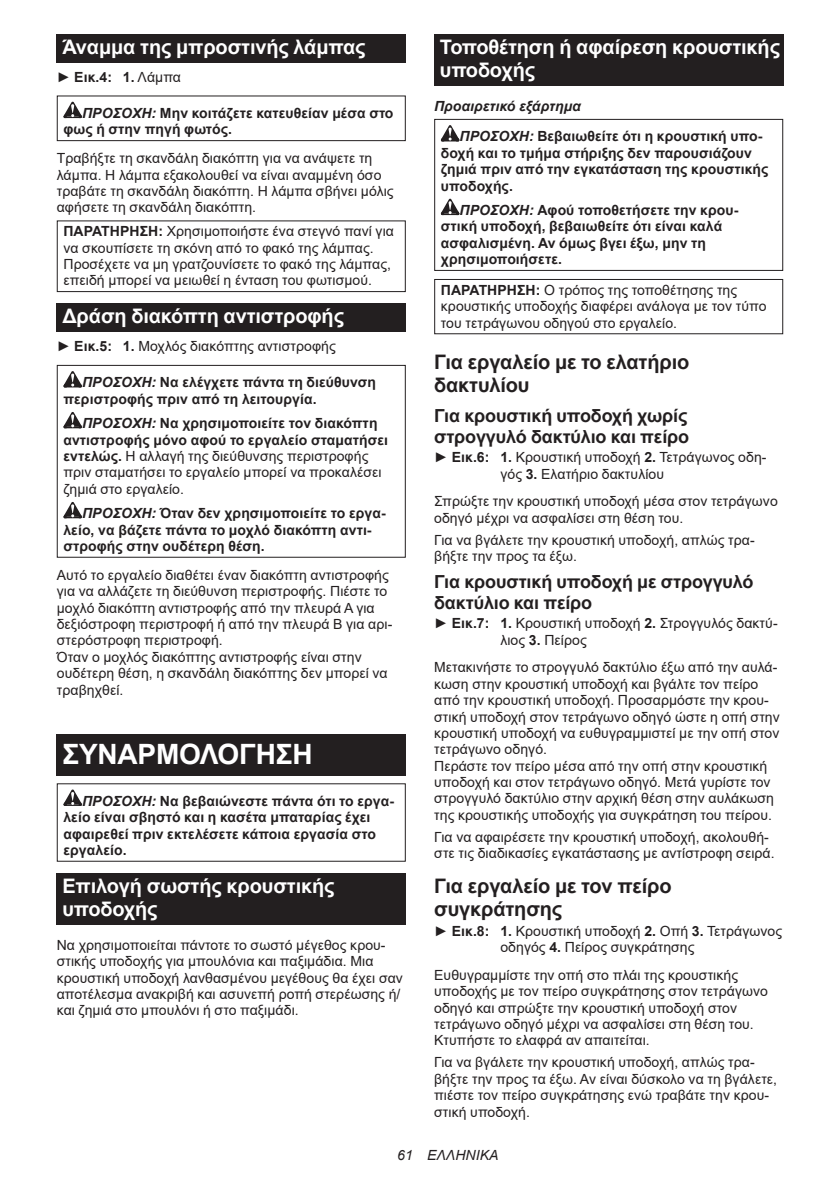
<style>
.page{position:relative;width:840px;height:1191px;background:#fff}
.page>*{position:absolute;margin:0;border:0;box-sizing:border-box;transform-origin:0 0}
.t1{font:700 28px "Arial";letter-spacing:-.01em;color:#fff}
.t2{font:700 20px/23.4px "Arial";letter-spacing:-.01em;color:#fff}
.t3{font:700 20px/23.4px "Arial";letter-spacing:-.01em;color:#231f20}
.t4{font:700 18px/21px "Arial";letter-spacing:-.01em;color:#231f20}
.t5{font:14px/16.4px "Arial";letter-spacing:.005em;color:#231f20}
.t6{font:700 14px/16.4px "Arial";letter-spacing:.005em;color:#231f20}
.t7{font:italic 14px "Arial";letter-spacing:.005em;color:#231f20}
.s1{font-weight:400}
.s2{font-style:italic}
.s3{font-weight:700}
.s4{font-weight:700;font-style:italic}
</style>
<div class="page">
<div style="left:57px;top:34px;width:348px;height:29px;background:#231f20"></div>
<svg style="left:63px;top:102px;width:19px;height:16px"></svg>
<div style="left:57px;top:95px;width:348px;height:46px;border:1px solid #231f20"></div>
<div style="left:57px;top:220px;width:348px;height:72px;border:1px solid #231f20"></div>
<div style="left:57px;top:303px;width:348px;height:29px;background:#231f20"></div>
<svg style="left:63px;top:371px;width:19px;height:16px"></svg>
<svg style="left:63px;top:412px;width:19px;height:16px"></svg>
<svg style="left:63px;top:502px;width:19px;height:16px"></svg>
<div style="left:57px;top:365px;width:348px;height:193px;border:1px solid #231f20"></div>
<div style="left:57px;top:734px;width:348px;height:41px;background:#231f20"></div>
<svg style="left:63px;top:789px;width:19px;height:17px"></svg>
<div style="left:57px;top:873px;width:348px;height:52px;background:#231f20"></div>
<div style="left:434px;top:34px;width:348px;height:52px;background:#231f20"></div>
<svg style="left:440px;top:125px;width:19px;height:16px"></svg>
<svg style="left:440px;top:199px;width:19px;height:16px"></svg>
<div style="left:434px;top:119px;width:348px;height:152px;border:1px solid #231f20"></div>
<div style="left:434px;top:279px;width:348px;height:55px;border:1px solid #231f20"></div>
<h2 class="t2" style="left:62px;top:36px;width:304px">Άναμμα της μπροστινής λάμπας</h2>
<p class="t6" style="left:57px;top:69px;width:126px"><span class="s1">►</span> Εικ.4: 1. <span class="s1">Λάμπα</span></p>
<p class="t6" style="left:63px;top:105px;width:331px;text-indent:19px"><span class="s2">ΠΡΟΣΟΧΗ:</span> Μην κοιτάζετε κατευθείαν μέσα στο φως ή στην πηγή φωτός.</p>
<p class="t5" style="left:57px;top:150px;width:338px">Τραβήξτε τη σκανδάλη διακόπτη για να ανάψετε τη λάμπα. Η λάμπα εξακολουθεί να είναι αναμμένη όσο τραβάτε τη σκανδάλη διακόπτη. Η λάμπα σβήνει μόλις αφήσετε τη σκανδάλη διακόπτη.</p>
<p class="t5" style="left:63px;top:223px;width:332px"><span class="s3">ΠΑΡΑΤΗΡΗΣΗ:</span> Χρησιμοποιήστε ένα στεγνό πανί για να σκουπίσετε τη σκόνη από το φακό της λάμπας.<br>Προσέχετε να μη γρατζουνίσετε το φακό της λάμπας, επειδή μπορεί να μειωθεί η ένταση του φωτισμού.</p>
<h2 class="t2" style="left:62px;top:305px;width:283px">Δράση διακόπτη αντιστροφής</h2>
<p class="t5" style="left:57px;top:338px;width:280px">► <span class="s3">Εικ.5: 1.</span> Μοχλός διακόπτης αντιστροφής</p>
<p class="t6" style="left:63px;top:374px;width:314px;text-indent:19px"><span class="s2">ΠΡΟΣΟΧΗ:</span> Να ελέγχετε πάντα τη διεύθυνση περιστροφής πριν από τη λειτουργία.</p>
<p class="t5" style="left:63px;top:415px;width:326px;text-indent:19px"><span class="s4">ΠΡΟΣΟΧΗ:</span> <span class="s3">Να χρησιμοποιείτε τον διακόπτη αντιστροφής μόνο αφού το εργαλείο σταματήσει εντελώς.</span> Η αλλαγή της διεύθυνσης περιστροφής πριν σταματήσει το εργαλείο μπορεί να προκαλέσει ζημιά στο εργαλείο.</p>
<p class="t6" style="left:63px;top:505px;width:323px;text-indent:19px"><span class="s2">ΠΡΟΣΟΧΗ:</span> Όταν δεν χρησιμοποιείτε το εργα&shy;λείο, να βάζετε πάντα το μοχλό διακόπτη αντι&shy;στροφής στην ουδέτερη θέση.</p>
<p class="t5" style="left:57px;top:566px;width:337px">Αυτό το εργαλείο διαθέτει έναν διακόπτη αντιστροφής για να αλλάζετε τη διεύθυνση περιστροφής. Πιέστε το μοχλό διακόπτη αντιστροφής από την πλευρά Α για δεξιόστροφη περιστροφή ή από την πλευρά Β για αρι&shy;στερόστροφη περιστροφή.<br>Όταν ο μοχλός διακόπτης αντιστροφής είναι στην ουδέτερη θέση, η σκανδάλη διακόπτης δεν μπορεί να τραβηχθεί.</p>
<h1 class="t1" style="left:62px;top:734px;width:251px">ΣΥΝΑΡΜΟΛΟΓΗΣΗ</h1>
<p class="t6" style="left:63px;top:793px;width:332px;text-indent:19px"><span class="s2">ΠΡΟΣΟΧΗ:</span> Να βεβαιώνεστε πάντα ότι το εργα&shy;λείο είναι σβηστό και η κασέτα μπαταρίας έχει αφαιρεθεί πριν εκτελέσετε κάποια εργασία στο εργαλείο.</p>
<h2 class="t2" style="left:62px;top:874px;width:273px">Επιλογή σωστής κρουστικής υποδοχής</h2>
<p class="t5" style="left:57px;top:936px;width:347px">Να χρησιμοποιείται πάντοτε το σωστό μέγεθος κρου&shy;στικής υποδοχής για μπουλόνια και παξιμάδια. Μια κρουστική υποδοχή λανθασμένου μεγέθους θα έχει σαν αποτέλεσμα ανακριβή και ασυνεπή ροπή στερέωσης ή/ και ζημιά στο μπουλόνι ή στο παξιμάδι.</p>
<h2 class="t2" style="left:439px;top:36px;width:341px">Τοποθέτηση ή αφαίρεση κρουστικής υποδοχής</h2>
<p class="t6" style="left:459px;top:91px;width:304px;line-height:30.6px;text-indent:-25px"><span class="s2">Προαιρετικό εξάρτημα<br>ΠΡΟΣΟΧΗ:</span> Βεβαιωθείτε ότι η κρουστική υπο-</p>
<p class="t6" style="left:440px;top:145px;width:329px">δοχή και το τμήμα στήριξης δεν παρουσιάζουν ζημιά πριν από την εγκατάσταση της κρουστικής υποδοχής.</p>
<p class="t6" style="left:440px;top:202px;width:299px;text-indent:19px"><span class="s2">ΠΡΟΣΟΧΗ:</span> Αφού τοποθετήσετε την κρου&shy;στική υποδοχή, βεβαιωθείτε ότι είναι καλά ασφαλισμένη. Αν όμως βγει έξω, μην τη χρησιμοποιήσετε.</p>
<p class="t5" style="left:440px;top:282px;width:327px"><span class="s3">ΠΑΡΑΤΗΡΗΣΗ:</span> Ο τρόπος της τοποθέτησης της κρουστικής υποδοχής διαφέρει ανάλογα με τον τύπο του τετράγωνου οδηγού στο εργαλείο.</p>
<h2 class="t3" style="left:434px;top:350px;width:256px">Για εργαλείο με το ελατήριο δακτυλίου</h2>
<p class="t4" style="left:434px;top:405px;width:256px">Για κρουστική υποδοχή χωρίς στρογγυλό δακτύλιο και πείρο</p>
<p class="t5" style="left:500px;top:449px;width:267px;text-indent:-66px">► <span class="s3">Εικ.6: 1.</span> Κρουστική υποδοχή <span class="s3">2.</span> Τετράγωνος οδη&shy;γός <span class="s3">3.</span> Ελατήριο δακτυλίου</p>
<p class="t5" style="left:434px;top:493px;width:345px">Σπρώξτε την κρουστική υποδοχή μέσα στον τετράγωνο οδηγό μέχρι να ασφαλίσει στη θέση του.</p>
<p class="t5" style="left:434px;top:531px;width:322px">Για να βγάλετε την κρουστική υποδοχή, απλώς τρα&shy;βήξτε την προς τα έξω.</p>
<p class="t4" style="left:434px;top:571px;width:321px">Για κρουστική υποδοχή με στρογγυλό δακτύλιο και πείρο</p>
<p class="t5" style="left:500px;top:615px;width:278px;text-indent:-66px">► <span class="s3">Εικ.7: 1.</span> Κρουστική υποδοχή <span class="s3">2.</span> Στρογγυλός δακτύ&shy;λιος <span class="s3">3.</span> Πείρος</p>
<p class="t5" style="left:434px;top:659px;width:347px">Μετακινήστε το στρογγυλό δακτύλιο έξω από την αυλά&shy;κωση στην κρουστική υποδοχή και βγάλτε τον πείρο από την κρουστική υποδοχή. Προσαρμόστε την κρου&shy;στική υποδοχή στον τετράγωνο οδηγό ώστε η οπή στην κρουστική υποδοχή να ευθυγραμμιστεί με την οπή στον τετράγωνο οδηγό.<br>Περάστε τον πείρο μέσα από την οπή στην κρουστική υποδοχή και στον τετράγωνο οδηγό. Μετά γυρίστε τον στρογγυλό δακτύλιο στην αρχική θέση στην αυλάκωση της κρουστικής υποδοχής για συγκράτηση του πείρου.</p>
<p class="t5" style="left:434px;top:828px;width:342px">Για να αφαιρέσετε την κρουστική υποδοχή, ακολουθή&shy;στε τις διαδικασίες εγκατάστασης με αντίστροφη σειρά.</p>
<h2 class="t3" style="left:434px;top:874px;width:239px">Για εργαλείο με τον πείρο συγκράτησης</h2>
<p class="t5" style="left:500px;top:922px;width:283px;text-indent:-66px">► <span class="s3">Εικ.8: 1.</span> Κρουστική υποδοχή <span class="s3">2.</span> Οπή <span class="s3">3.</span> Τετράγωνος οδηγός <span class="s3">4.</span> Πείρος συγκράτησης</p>
<p class="t5" style="left:434px;top:966px;width:335px">Ευθυγραμμίστε την οπή στο πλάι της κρουστικής υποδοχής με τον πείρο συγκράτησης στον τετράγωνο οδηγό και σπρώξτε την κρουστική υποδοχή στον τετράγωνο οδηγό μέχρι να ασφαλίσει στη θέση του.<br>Κτυπήστε το ελαφρά αν απαιτείται.</p>
<p class="t5" style="left:434px;top:1054px;width:344px">Για να βγάλετε την κρουστική υποδοχή, απλώς τρα&shy;βήξτε την προς τα έξω. Αν είναι δύσκολο να τη βγάλετε, πιέστε τον πείρο συγκράτησης ενώ τραβάτε την κρου&shy;στική υποδοχή.</p>
<p class="t7" style="left:397px;top:1146px;width:103px">61 ΕΛΛΗΝΙΚΑ</p>
</div>
